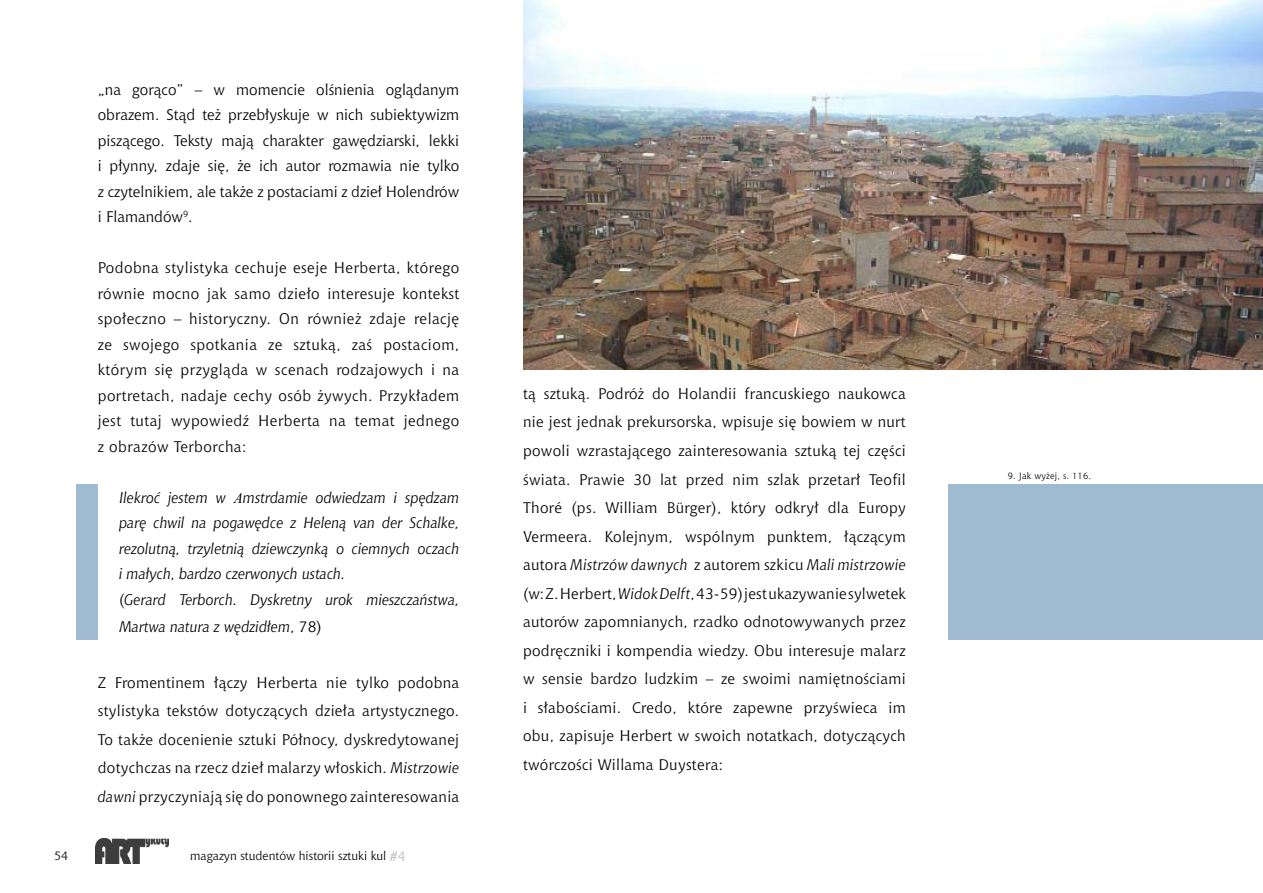
<style>
.page{position:relative;width:1263px;height:893px;background:#fff}
.page>*{position:absolute;margin:0;border:0;box-sizing:border-box;transform-origin:0 0}
.t1{font:15px/28.5px "Chianti PL";letter-spacing:.02em;color:#000;text-align:justify}
.t2{font:italic 15px/25.5px "Chianti PL";color:#000}
.t3{font:12px "Chianti PL";color:#000}
.t4{font:9px "Chianti PL";letter-spacing:.02em;color:#000}
.s1{font-family:"Times New Roman"}
.s2{font-style:normal}
.s3{font-style:italic}
.s4{font-size:13.5px;color:#b9babf}
</style>
<div class="page">
<div style="left:77px;top:485px;width:21px;height:155px;background:#a0bbd1"></div>
<img style="left:523px;top:0;width:740px;height:370px">
<div style="left:948px;top:485px;width:315px;height:155px;background:#a0bbd1"></div>
<img style="left:96px;top:839px;width:73px;height:24px">
<p class="t1" style="left:98px;top:77px;width:363px;line-height:25.5px">„na gorąco” – w momencie olśnienia oglądanym obrazem. Stąd też przebłyskuje w nich subiektywizm piszącego. Teksty mają charakter gawędziarski, lekki i płynny, zdaje się, że ich autor rozmawia nie tylko z czytelnikiem, ale także z postaciami z dzieł Holendrów i Flamandów<sup>9</sup>.</p>
<p class="t1" style="left:98px;top:255px;width:363px;line-height:25.5px">Podobna stylistyka cechuje eseje Herberta, którego równie mocno jak samo dzieło interesuje kontekst społeczno – historyczny. On również zdaje relację ze swojego spotkania ze sztuką, zaś postaciom, którym się przygląda w scenach rodzajowych i na portretach, nadaje cechy osób żywych. Przykładem jest tutaj wypowiedź Herberta na temat jednego z obrazów Terborcha:</p>
<p class="t2" style="left:119px;top:485px;width:342px">Ilekroć jestem w <span class="s1">A</span>mstrdamie odwiedzam i spędzam parę chwil na pogawędce z Heleną van der Schalke, rezolutną, trzyletnią dziewczynką o ciemnych oczach i małych, bardzo czerwonych ustach.<br><span class="s2">(</span>Gerard Terborch. Dyskretny urok mieszczaństwa,</p>
<p class="t2" style="left:119px;top:614px;width:204px">Martwa natura z wędzidłem<span class="s2">, 78)</span></p>
<p class="t1" style="left:98px;top:668px;width:363px">Z Fromentinem łączy Herberta nie tylko podobna stylistyka tekstów dotyczących dzieła artystycznego.<br>To także docenienie sztuki Północy, dyskredytowanej dotychczas na rzecz dzieł malarzy włoskich. <span class="s3">Mistrzowie dawni</span> przyczyniają się do ponownego zainteresowania</p>
<p class="t3" style="left:54px;top:848px;width:16px">54</p>
<p class="t3" style="left:190px;top:848px;width:217px">magazyn studentów historii sztuki kul <span class="s4">#4</span></p>
<p class="t1" style="left:523px;top:379px;width:384px">tą sztuką. Podróż do Holandii francuskiego naukowca nie jest jednak prekursorska, wpisuje się bowiem w nurt powoli wzrastającego zainteresowania sztuką tej części świata. Prawie 30 lat przed nim szlak przetarł Teofil Thoré (ps. William Bürger), który odkrył dla Europy Vermeera. Kolejnym, wspólnym punktem, łączącym autora <span class="s3">Mistrzów dawnych</span> z autorem szkicu <span class="s3">Mali mistrzowie </span>(w: Z. Herbert, <span class="s3">Widok Delft</span>, 43-59) jest ukazywanie sylwetek autorów zapomnianych, rzadko odnotowywanych przez podręczniki i kompendia wiedzy. Obu interesuje malarz w sensie bardzo ludzkim – ze swoimi namiętnościami i słabościami. Credo, które zapewne przyświeca im obu, zapisuje Herbert w swoich notatkach, dotyczących twórczości Willama Duystera:</p>
<p class="t4" style="left:1008px;top:470px;width:85px">9. Jak wyżej, s. 116.</p>
</div>
